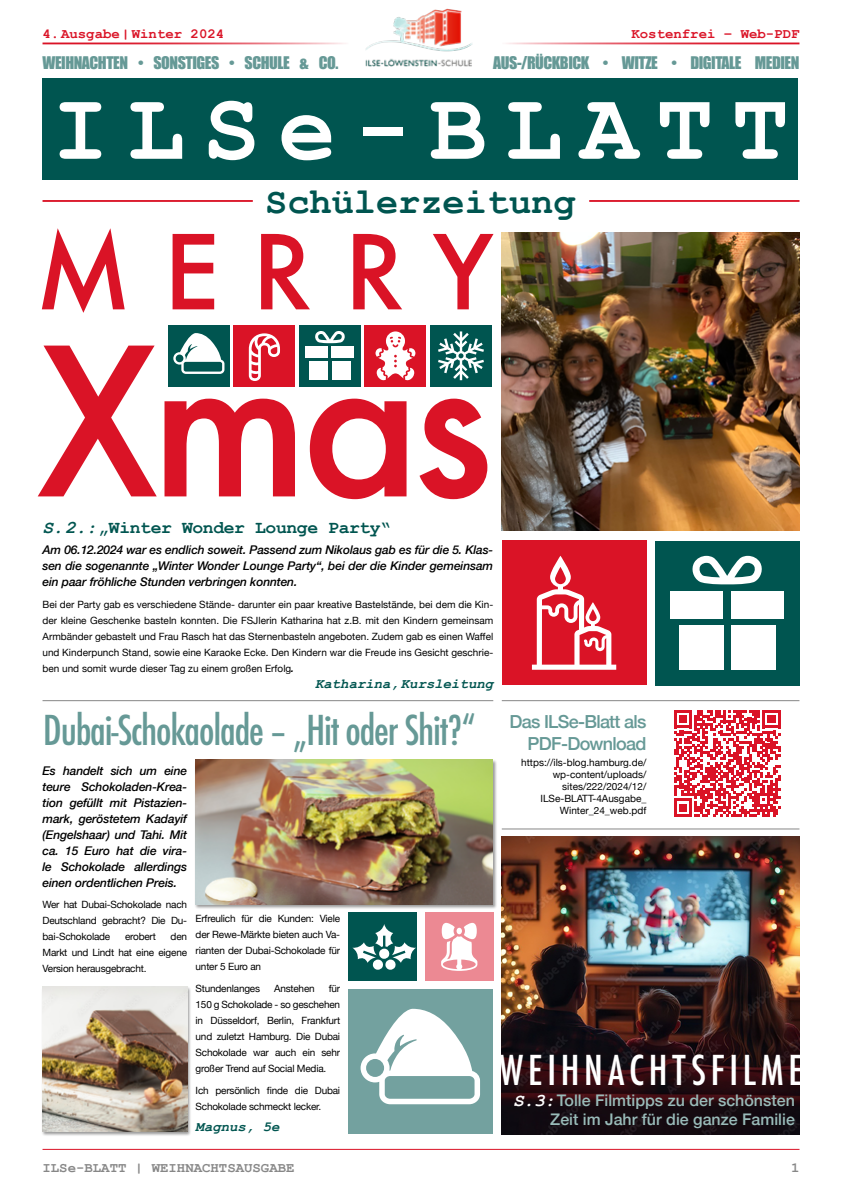
<style>
.page{position:relative;width:842px;height:1191px;background:#fff}
.page>*{position:absolute;margin:0;border:0;box-sizing:border-box;transform-origin:0 0}
.t1{font:500 200px "Futura";color:#da1326}
.t2{font:500 100px "Futura";letter-spacing:.32em;color:#da1326}
.t3{font:700 95.6px "Courier New";letter-spacing:.19em;color:#fff}
.t4{font:500 condensed 40px "Futura";letter-spacing:-.03em;color:#669996}
.t5{font:500 condensed 40px "Futura";letter-spacing:.12em;color:#fff}
.t6{font:700 36.9px "Courier New";color:#005550}
.t7{font:700 18px "Courier New";letter-spacing:-.02em;color:#005550}
.t8{font:500 18px/21.6px "Helvetica Neue";letter-spacing:-.04em;color:#669996;text-align:right}
.t9{font:16px "Impact";letter-spacing:-.03em;color:#669996}
.t10{font:500 16px "Helvetica Neue";color:#99bbb9}
.t11{font:700 14px "Courier New";color:#da1326}
.t12{font:italic 700 14px "Courier New";color:#005550}
.t13{font:700 14px "Courier New";color:#878787}
.t14{font:italic 500 12px/16px "Helvetica Neue";letter-spacing:-.01em;color:#000;text-align:justify}
.t15{font:10px/16px "Helvetica Neue";letter-spacing:-.02em;color:#000;text-align:justify}
.t16{font:10px/12px "Helvetica Neue";color:#000;text-align:right}
.s1{font-style:italic}
.s2{font-weight:700;font-style:italic}
.s3{font-family:"Courier New";font-weight:700;font-style:italic;font-size:18px;color:#fff}
</style>
<div class="page">
<div style="left:43px;top:77px;width:755px;height:102px;background:#005550"></div>
<hr style="left:43px;top:200px;width:210px;height:2px;background:#da1326">
<hr style="left:589px;top:200px;width:210px;height:2px;background:#da1326">
<hr style="left:43px;top:700px;width:450px;height:1px;background:#878787">
<hr style="left:502px;top:828px;width:297px;height:1px;background:#878787">
<div style="left:502px;top:540px;width:144px;height:145px;background:#da1326"></div>
<svg style="left:532px;top:556px;width:84px;height:114px"></svg>
<div style="left:655px;top:541px;width:144px;height:145px;background:#005550"></div>
<div style="left:679px;top:625px;width:44px;height:44px;background:#fff"></div>
<div style="left:731px;top:625px;width:44px;height:44px;background:#fff"></div>
<div style="left:731px;top:591px;width:53px;height:27px;background:#fff"></div>
<div style="left:670px;top:591px;width:53px;height:27px;background:#fff"></div>
<svg style="left:692px;top:556px;width:70px;height:28px"></svg>
<img style="left:502px;top:232px;width:297px;height:298px">
<hr style="left:502px;top:700px;width:297px;height:1px;background:#878787">
<svg style="left:674px;top:710px;width:106px;height:106px"></svg>
<img style="left:502px;top:836px;width:297px;height:298px">
<div style="left:194px;top:759px;width:303px;height:150px;background:#000;opacity:.4"></div>
<img style="left:196px;top:760px;width:297px;height:144px">
<div style="left:42px;top:986px;width:150px;height:150px;background:#000;opacity:.4"></div>
<img style="left:43px;top:986px;width:144px;height:145px">
<div style="left:348px;top:989px;width:145px;height:145px;background:#73a19f"></div>
<svg style="left:361px;top:1008px;width:119px;height:96px"></svg>
<div style="left:233px;top:325px;width:62px;height:62px;background:#da1326"></div>
<svg style="left:249px;top:333px;width:31px;height:48px"></svg>
<div style="left:364px;top:325px;width:62px;height:62px;background:#da1326"></div>
<svg style="left:375px;top:331px;width:40px;height:49px"></svg>
<div style="left:299px;top:325px;width:62px;height:62px;background:#005550"></div>
<div style="left:309px;top:361px;width:19px;height:19px;background:#fff"></div>
<div style="left:332px;top:361px;width:18px;height:19px;background:#fff"></div>
<div style="left:332px;top:346px;width:22px;height:12px;background:#fff"></div>
<div style="left:306px;top:346px;width:22px;height:12px;background:#fff"></div>
<svg style="left:315px;top:331px;width:30px;height:12px"></svg>
<div style="left:430px;top:325px;width:62px;height:62px;background:#005550"></div>
<svg style="left:438px;top:331px;width:46px;height:49px"></svg>
<div style="left:168px;top:325px;width:62px;height:62px;background:#005550"></div>
<svg style="left:173px;top:333px;width:51px;height:41px"></svg>
<div style="left:349px;top:913px;width:68px;height:68px;background:#005550"></div>
<svg style="left:352px;top:924px;width:64px;height:45px"></svg>
<div style="left:425px;top:913px;width:68px;height:68px;background:#ec8993"></div>
<svg style="left:441px;top:923px;width:36px;height:48px"></svg>
<hr style="left:43px;top:43px;width:306px;height:1px;background:#da1326">
<hr style="left:502px;top:43px;width:297px;height:1px;background:#da1326">
<img style="left:338px;top:8px;width:135px;height:59px">
<hr style="left:43px;top:1148px;width:756px;height:1px;background:#da1326">
<p class="t11" style="left:43px;top:25px;width:183px">4.Ausgabe|Winter 2024</p>
<p class="t11" style="left:631px;top:25px;width:170px">Kostenfrei – Web-PDF</p>
<p class="t9" style="left:43px;top:50px;width:297px">WEIHNACHTEN • SONSTIGES • SCHULE &amp; CO.</p>
<p class="t9" style="left:493px;top:50px;width:308px">AUS-/RÜCKBICK • WITZE • DIGITALE MEDIEN</p>
<p class="t3" style="left:52px;top:70px;width:739px">ILSe-BLATT</p>
<p class="t6" style="left:265px;top:178px;width:312px">Schülerzeitung</p>
<p class="t2" style="left:35px;top:204px;width:459px">MERRY</p>
<p class="t1" style="left:35px;top:285px;width:459px">Xmas</p>
<p class="t7" style="left:43px;top:516px;width:350px"><span class="s1">S.2.:</span>„Winter Wonder Lounge Party“</p>
<p class="t14" style="left:43px;top:541px;width:452px">Am 06.12.2024 war es endlich soweit. Passend zum Nikolaus gab es für die 5. Klas&shy;sen die sogenannte „Winter Wonder Lounge Party“, bei der die Kinder gemeinsam ein paar fröhliche Stunden verbringen konnten.</p>
<p class="t15" style="left:43px;top:597px;width:452px">Bei der Party gab es verschiedene Stände- darunter ein paar kreative Bastelstände, bei dem die Kin&shy;der kleine Geschenke basteln konnten. Die FSJlerin Katharina hat z.B. mit den Kindern gemeinsam Armbänder gebastelt und Frau Rasch hat das Sternenbasteln angeboten. Zudem gab es einen Waffel und Kinderpunch Stand, sowie eine Karaoke Ecke. Den Kindern war die Freude ins Gesicht geschrie&shy;ben und somit wurde dieser Tag zu einem großen Erfolg<span class="s2">.</span></p>
<p class="t12" style="left:315px;top:674px;width:180px">Katharina,Kursleitung</p>
<p class="t4" style="left:43px;top:704px;width:434px">Dubai-Schokaolade – „Hit oder Shit?“</p>
<p class="t8" style="left:510px;top:709px;width:138px">Das ILSe-Blatt als<br>PDF-Download</p>
<p class="t16" style="left:521px;top:757px;width:127px">https://ils-blog.hamburg.de/ wp-content/uploads/ sites/222/2024/12/<br>ILSe-BLATT-4Ausgabe_<br>Winter_24_web.pdf</p>
<p class="t14" style="left:43px;top:761px;width:146px">Es handelt sich um eine teure Schokoladen-Krea&shy;tion gefüllt mit Pistazien&shy;mark, geröstetem Kadayif (Engelshaar) und Tahi. Mit ca. 15 Euro hat die vira&shy;le Schokolade allerdings einen ordentlichen Preis.</p>
<p class="t15" style="left:43px;top:897px;width:146px">Wer hat Dubai-Schokolade nach Deutschland gebracht? Die Du&shy;bai-Schokolade</p>
<p class="t15" style="left:196px;top:911px;width:146px">Erfreulich für die Kunden: Viele der Rewe-Märkte bieten auch Va&shy;rianten der Dubai-Schokolade für unter 5 Euro an</p>
<p class="t15" style="left:196px;top:981px;width:66px">Stundenlanges</p>
<p class="t15" style="left:274px;top:981px;width:42px">Anstehen</p>
<p class="t15" style="left:43px;top:929px;width:146px;text-indent:128px">den Markt und Lindt hat eine eigene Version herausgebracht.</p>
<p class="t15" style="left:125px;top:929px;width:32px">erobert</p>
<p class="t15" style="left:196px;top:981px;width:146px;text-indent:133px">für 150 g Schokolade - so geschehen in Düsseldorf, Berlin, Frankfurt und zuletzt Hamburg. Die Dubai Schokolade war auch ein sehr großer Trend auf Social Media.</p>
<p class="t15" style="left:196px;top:1082px;width:146px">Ich persönlich finde die Dubai<br>Schokolade schmeckt lecker.</p>
<p class="t12" style="left:196px;top:1117px;width:85px">Magnus, 5e</p>
<p class="t5" style="left:500px;top:1044px;width:305px">WEIHNACHTSFILME</p>
<p class="t10" style="left:513px;top:1087px;width:283px"><span class="s3">S.3:</span>Tolle Filmtipps zu der schönsten</p>
<p class="t10" style="left:550px;top:1106px;width:246px">Zeit im Jahr für die ganze Familie</p>
<h3 class="t13" style="left:43px;top:1158px;width:254px">ILSe-BLATT | WEIHNACHTSAUSGABE</h3>
<h3 class="t13" style="left:791px;top:1158px;width:10px">1</h3>
</div>
